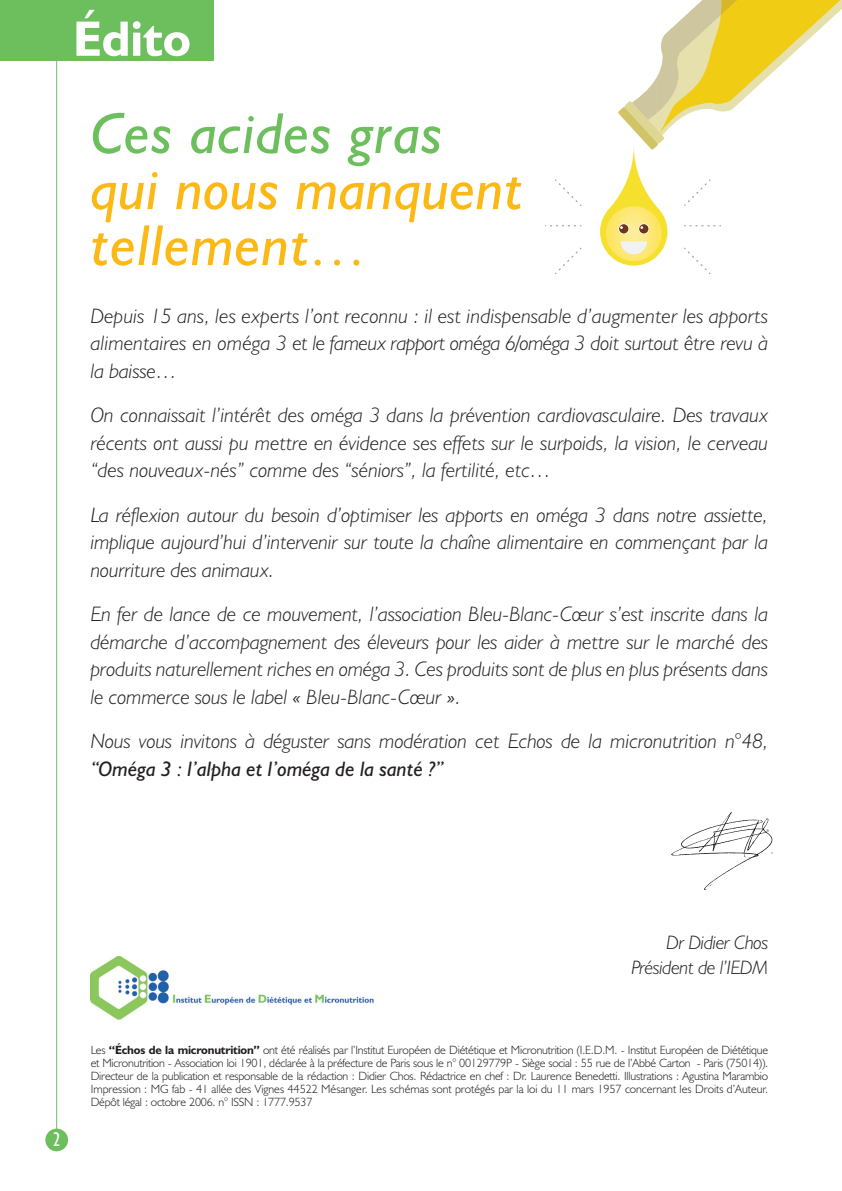
<style>
.page{position:relative;width:842px;height:1191px;background:#fff}
.page>*{position:absolute;margin:0;border:0;box-sizing:border-box;transform-origin:0 0}
.t1{font:italic 58px/56px "Humanist 521 BT";letter-spacing:.005em;color:#fcb814}
.t2{font:italic 58px "Humanist 521 BT";letter-spacing:.015em;color:#6dbf5d}
.t3{font:700 50px "Humanist 521 BT";color:#fff}
.t4{font:italic 300 21px/27.4px "Humanist 521 BT";color:#231f20;text-align:justify}
.t5{font:italic 21px "Humanist 521 BT";color:#231f20}
.t6{font:condensed 20px "Humanist 521 BT";color:#fff}
.t7{font:italic 300 19.6px/25px "Humanist 521 BT";letter-spacing:-.015em;color:#231f20;text-align:right}
.t8{font:300 12px/13px "Humanist 521 BT";letter-spacing:-.015em;color:#231f20;text-align:justify}
.s1{font-weight:700}
</style>
<div class="page">
<svg style="left:545px;top:225px;width:36px;height:1px"></svg>
<svg style="left:555px;top:180px;width:26px;height:26px"></svg>
<svg style="left:555px;top:248px;width:26px;height:26px"></svg>
<svg style="left:600px;top:0;width:241px;height:274px"></svg>
<img style="left:608px;top:245px;width:49px;height:16px">
<hr style="left:56px;top:59px;width:1px;height:1079px;background:#6dbf5d">
<img style="left:671px;top:812px;width:102px;height:78px">
<img style="left:91px;top:956px;width:283px;height:64px">
<div style="left:0;top:0;width:214px;height:61px;background:#6dbf5d"></div>
<div style="left:45px;top:1128px;width:23px;height:23px;background:#6dbf5d;border-radius:50%"></div>
<h2 class="t3" style="left:73px;top:22px;width:119px">Édito</h2>
<h1 class="t2" style="left:91px;top:113px;width:353px">Ces acides gras</h1>
<h1 class="t1" style="left:91px;top:168px;width:434px">qui nous manquent tellement…</h1>
<p class="t4" style="left:91px;top:304px;width:679px">Depuis 15 ans, les experts l’ont reconnu : il est indispensable d’augmenter les apports alimentaires en oméga 3 et le fameux rapport oméga 6/oméga 3 doit surtout être revu à la baisse…</p>
<p class="t4" style="left:91px;top:403px;width:679px">On connaissait l’intérêt des oméga 3 dans la prévention cardiovasculaire. Des travaux récents ont aussi pu mettre en évidence ses effets sur le surpoids, la vision, le cerveau “des nouveaux-nés” comme des “séniors”, la fertilité, etc…</p>
<p class="t4" style="left:91px;top:503px;width:679px">La réflexion autour du besoin d’optimiser les apports en oméga 3 dans notre assiette, implique aujourd’hui d’intervenir sur toute la chaîne alimentaire en commençant par la nourriture des animaux.</p>
<p class="t4" style="left:91px;top:602px;width:679px">En fer de lance de ce mouvement, l’association Bleu-Blanc-Cœur s’est inscrite dans la démarche d’accompagnement des éleveurs pour les aider à mettre sur le marché des produits naturellement riches en oméga 3. Ces produits sont de plus en plus présents dans le commerce sous le label « Bleu-Blanc-Cœur ».</p>
<p class="t4" style="left:91px;top:729px;width:679px">Nous vous invitons à déguster sans modération cet Echos de la micronutrition n°48,</p>
<p class="t5" style="left:91px;top:761px;width:355px">“Oméga 3 : l’alpha et l’oméga de la santé ?”</p>
<p class="t6" style="left:54px;top:1132px;width:8px">2</p>
<p class="t7" style="left:631px;top:932px;width:138px">Dr Didier Chos<br>Président de l’IEDM</p>
<p class="t8" style="left:91px;top:1044px;width:679px">Les <span class="s1">“Échos de la micronutrition”</span> ont été réalisés par l’Institut Européen de Diététique et Micronutrition (I.E.D.M. - Institut Européen de Diététique et Micronutrition - Association loi 1901, déclarée à la préfecture de Paris sous le n° 00129779P - Siège social : 55 rue de l’Abbé Carton - Paris (75014)).<br>Directeur de la publication et responsable de la rédaction : Didier Chos. Rédactrice en chef : Dr. Laurence Benedetti. Illustrations : Agustina Marambio Impression : MG fab - 41 allée des Vignes 44522 Mésanger. Les schémas sont protégés par la loi du 11 mars 1957 concernant les Droits d’Auteur.<br>Dépôt légal : octobre 2006. n° ISSN : 1777.9537</p>
</div>
